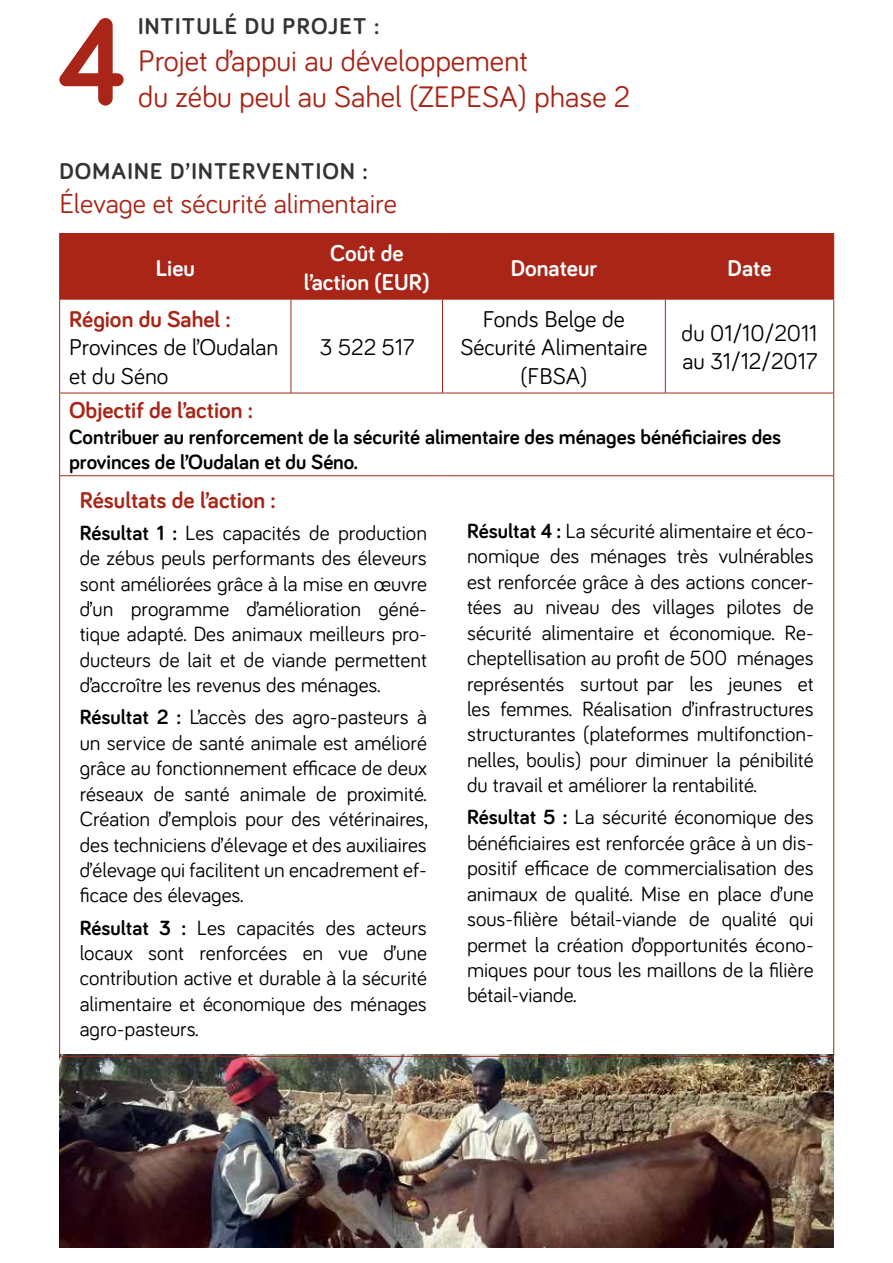
<style>
.page{position:relative;width:893px;height:1263px;background:#fff}
.page>*{position:absolute;margin:0;border:0;box-sizing:border-box;transform-origin:0 0}
.t1{font:700 127.2px "Bariol";color:#a82517}
.t2{font:30.6px/36.8px "Bariol";color:#a82517}
.t3{font:28.2px "Bariol";color:#a82517}
.t4{font:23.55px/28.2px "Bariol";color:#000}
.t5{font:700 23.55px "Bariol";letter-spacing:.05em;color:#333}
.t6{font:700 23.55px "Bariol";color:#a82517}
.t7{font:700 23.55px/28.2px "Bariol";color:#fff;text-align:center}
.t8{font:21.15px/25.5px "Bariol";color:#000;text-align:justify}
.t9{font:700 21.15px/25.5px "Bariol";color:#000}
.s1{font-weight:700;color:#a82517}
.s2{font-weight:700}
</style>
<div class="page">
<img style="left:59px;top:1054px;width:775px;height:193px">
<div style="left:60px;top:234px;width:773px;height:65px;background:#a82517"></div>
<hr style="left:59px;top:234px;width:1px;height:65px;background:#a82517">
<hr style="left:59px;top:233px;width:232px;height:1px;background:#a82517">
<hr style="left:291px;top:233px;width:151px;height:1px;background:#a82517">
<hr style="left:447px;top:233px;width:218px;height:1px;background:#a82517">
<hr style="left:665px;top:233px;width:169px;height:1px;background:#a82517">
<hr style="left:291px;top:234px;width:1px;height:65px;background:#a82517">
<hr style="left:442px;top:234px;width:1px;height:65px;background:#a82517">
<hr style="left:665px;top:234px;width:1px;height:65px;background:#a82517">
<hr style="left:833px;top:234px;width:1px;height:65px;background:#a82517">
<hr style="left:59px;top:299px;width:1px;height:94px;background:#a82517">
<hr style="left:59px;top:299px;width:232px;height:1px;background:#a82517">
<hr style="left:291px;top:299px;width:151px;height:1px;background:#a82517">
<hr style="left:447px;top:299px;width:218px;height:1px;background:#a82517">
<hr style="left:665px;top:299px;width:169px;height:1px;background:#a82517">
<hr style="left:291px;top:299px;width:1px;height:94px;background:#a82517">
<hr style="left:442px;top:299px;width:1px;height:94px;background:#a82517">
<hr style="left:665px;top:299px;width:1px;height:94px;background:#a82517">
<hr style="left:833px;top:299px;width:1px;height:94px;background:#a82517">
<hr style="left:59px;top:393px;width:1px;height:82px;background:#a82517">
<hr style="left:59px;top:476px;width:1px;height:580px;background:#a82517">
<hr style="left:59px;top:393px;width:232px;height:1px;background:#a82517">
<hr style="left:291px;top:393px;width:151px;height:1px;background:#a82517">
<hr style="left:447px;top:393px;width:218px;height:1px;background:#a82517">
<hr style="left:665px;top:393px;width:169px;height:1px;background:#a82517">
<hr style="left:833px;top:393px;width:1px;height:82px;background:#a82517">
<hr style="left:833px;top:476px;width:1px;height:580px;background:#a82517">
<hr style="left:59px;top:475px;width:232px;height:1px;background:#a82517">
<hr style="left:291px;top:475px;width:151px;height:1px;background:#a82517">
<hr style="left:447px;top:475px;width:218px;height:1px;background:#a82517">
<hr style="left:665px;top:475px;width:169px;height:1px;background:#a82517">
<hr style="left:59px;top:1056px;width:232px;height:1px;background:#a82517">
<hr style="left:291px;top:1056px;width:151px;height:1px;background:#a82517">
<hr style="left:447px;top:1056px;width:218px;height:1px;background:#a82517">
<hr style="left:665px;top:1056px;width:169px;height:1px;background:#a82517">
<p class="t1" style="left:55px;top:-25px;width:73px">4</p>
<p class="t5" style="left:138px;top:10px;width:243px">INTITULÉ DU PROJET :</p>
<p class="t2" style="left:138px;top:41px;width:494px">Projet d’appui au développement<br>du zébu peul au Sahel (ZEPESA) phase 2</p>
<p class="t5" style="left:59px;top:155px;width:310px">DOMAINE D’INTERVENTION :</p>
<p class="t3" style="left:59px;top:185px;width:339px">Élevage et sécurité alimentaire</p>
<p class="t7" style="left:156px;top:253px;width:41px">Lieu</p>
<p class="t4" style="left:69px;top:304px;width:211px"><span class="s1">Région du Sahel :<br></span>Provinces de l’Oudalan et du Séno</p>
<p class="t7" style="left:304px;top:239px;width:127px">Coût de l’action (EUR)</p>
<p class="t4" style="left:320px;top:332px;width:96px">3 522 517</p>
<p class="t7" style="left:511px;top:253px;width:88px">Donateur</p>
<p class="t7" style="left:728px;top:253px;width:45px">Date</p>
<p class="t4" style="left:460px;top:304px;width:188px;text-align:center">Fonds Belge de<br>Sécurité Alimentaire (FBSA)</p>
<p class="t4" style="left:681px;top:318px;width:138px">du 01/10/2011 au 31/12/2017</p>
<p class="t6" style="left:69px;top:394px;width:186px">Objectif de l’action :</p>
<p class="t9" style="left:69px;top:423px;width:714px">Contribuer au renforcement de la sécurité alimentaire des ménages bénéficiaires des provinces de l’Oudalan et du Séno.</p>
<p class="t6" style="left:80px;top:484px;width:198px">Résultats de l’action :</p>
<p class="t8" style="left:80px;top:519px;width:349px"><span class="s2">Résultat 1 :</span> Les capacités de production de zébus peuls performants des éleveurs sont améliorées grâce à la mise en œuvre d’un programme d’amélioration géné&shy;tique adapté. Des animaux meilleurs pro&shy;ducteurs de lait et de viande permettent d’accroître les revenus des ménages.</p>
<p class="t8" style="left:80px;top:704px;width:350px"><span class="s2">Résultat 2 :</span> L’accès des agro-pasteurs à un service de santé animale est amélioré grâce au fonctionnement efficace de deux réseaux de santé animale de proximité.<br>Création d’emplois pour des vétérinaires, des techniciens d’élevage et des auxiliaires d’élevage qui facilitent un encadrement ef&shy;ficace des élevages.</p>
<p class="t8" style="left:80px;top:914px;width:349px"><span class="s2">Résultat 3 :</span> Les capacités des acteurs locaux sont renforcées en vue d’une contribution active et durable à la sécurité alimentaire et économique des ménages agro-pasteurs.</p>
<p class="t8" style="left:467px;top:517px;width:348px"><span class="s2">Résultat 4 :</span> La sécurité alimentaire et éco&shy;nomique des ménages très vulnérables est renforcée grâce à des actions concer&shy;tées au niveau des villages pilotes de sécurité alimentaire et économique. Re&shy;cheptellisation au profit de 500 ménages représentés surtout par les jeunes et les femmes. Réalisation d’infrastructures structurantes (plateformes multifonction&shy;nelles, boulis) pour diminuer la pénibilité du travail et améliorer la rentabilité.</p>
<p class="t8" style="left:467px;top:804px;width:348px"><span class="s2">Résultat 5 :</span> La sécurité économique des bénéficiaires est renforcée grâce à un dis&shy;positif efficace de commercialisation des animaux de qualité. Mise en place d’une sous-filière bétail-viande de qualité qui permet la création d’opportunités écono&shy;miques pour tous les maillons de la filière bétail-viande.</p>
</div>
